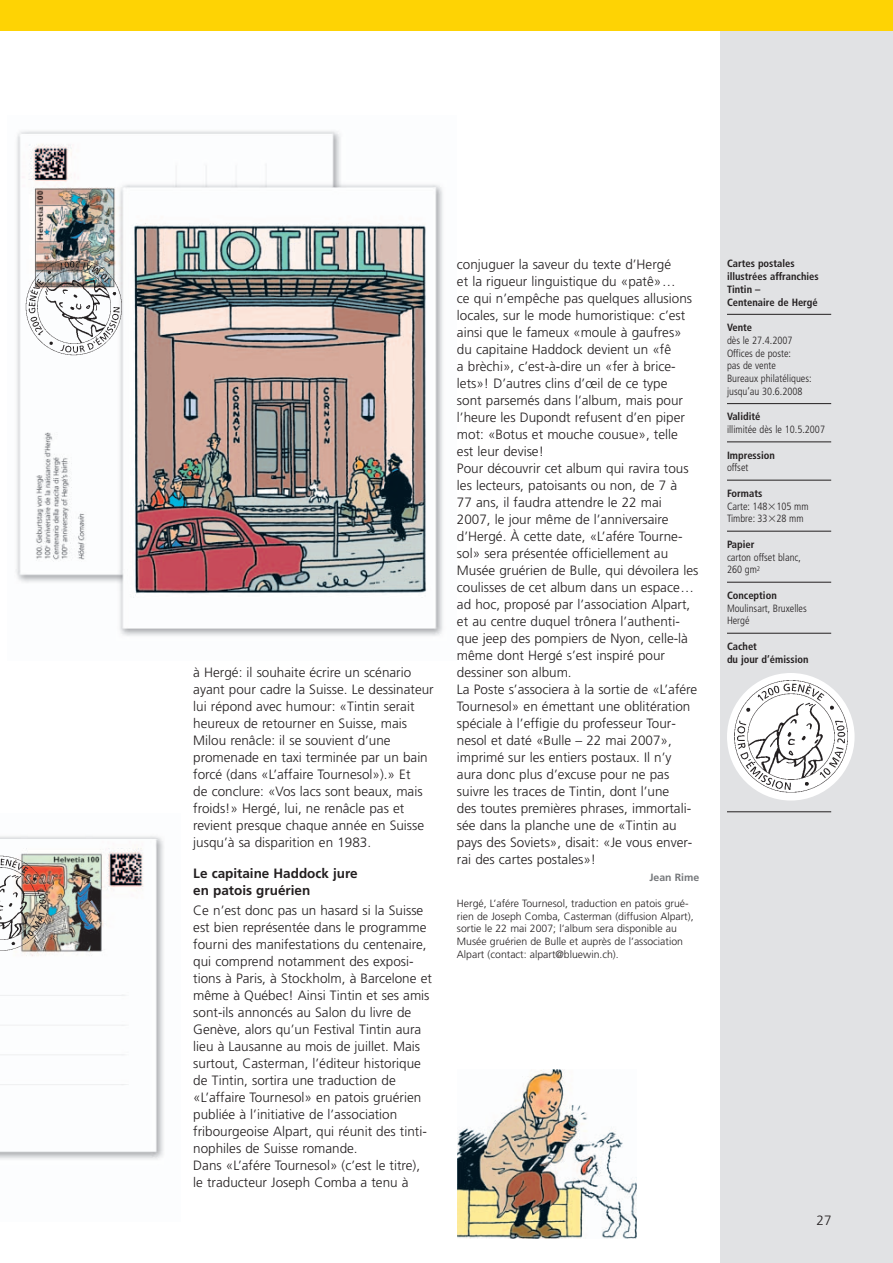
<style>
.page{position:relative;width:893px;height:1263px;background:#fff}
.page>*{position:absolute;margin:0;border:0;box-sizing:border-box;transform-origin:0 0}
.t1{font:300 13.5px/17px "Frutiger";color:#231f20}
.t2{font:700 13.5px/17px "Frutiger";color:#231f20}
.t3{font:300 10.5px/12.8px "Frutiger";color:#231f20}
.t4{font:300 condensed 10.5px/12.8px "Frutiger";color:#231f20}
.t5{font:700 condensed 10.5px/12.8px "Frutiger";color:#231f20}
.t6{font:700 10.5px "Frutiger";color:#76787b}
.s1{font-weight:700}
.s2{font-family:"Mathematical Pi One";font-weight:400;font-stretch:normal}
</style>
<div class="page">
<img style="left:16px;top:131px;width:427px;height:505px">
<div style="left:721px;top:0;width:172px;height:1263px;background:#e1e2e4"></div>
<div style="left:0;top:0;width:893px;height:31px;background:#fed304"></div>
<img style="left:0;top:836px;width:164px;height:324px">
<img style="left:457px;top:1069px;width:179px;height:170px">
<img style="left:0;top:854px;width:49px;height:99px">
<img style="left:25px;top:258px;width:98px;height:98px">
<hr style="left:727px;top:314px;width:104px;height:1px;background:#231f20">
<hr style="left:727px;top:403px;width:104px;height:1px;background:#231f20">
<hr style="left:727px;top:442px;width:104px;height:1px;background:#231f20">
<hr style="left:727px;top:480px;width:104px;height:1px;background:#231f20">
<hr style="left:727px;top:531px;width:104px;height:1px;background:#231f20">
<hr style="left:727px;top:582px;width:104px;height:1px;background:#231f20">
<hr style="left:727px;top:633px;width:104px;height:1px;background:#231f20">
<hr style="left:727px;top:812px;width:104px;height:1px;background:#231f20">
<div style="left:727px;top:673px;width:127px;height:128px;background:#fff;border-radius:50%"></div>
<img style="left:732px;top:678px;width:117px;height:117px">
<p class="t1" style="left:193px;top:665px;width:242px">à Hergé: il souhaite écrire un scénario ayant pour cadre la Suisse. Le dessinateur lui répond avec humour: «Tintin serait heureux de retourner en Suisse, mais Milou renâcle: il se souvient d’une promenade en taxi terminée par un bain forcé (dans «L’affaire Tournesol»).» Et<br>de conclure: «Vos lacs sont beaux, mais froids!» Hergé, lui, ne renâcle pas et revient presque chaque année en Suisse jusqu’à sa disparition en 1983.</p>
<p class="t2" style="left:193px;top:866px;width:166px">Le capitaine Haddock jure en patois gruérien</p>
<p class="t1" style="left:193px;top:903px;width:240px">Ce n’est donc pas un hasard si la Suisse est bien représentée dans le programme fourni des manifestations du centenaire, qui comprend notamment des exposi&shy;tions à Paris, à Stockholm, à Barcelone et même à Québec! Ainsi Tintin et ses amis sont-ils annoncés au Salon du livre de Genève, alors qu’un Festival Tintin aura lieu à Lausanne au mois de juillet. Mais surtout, Casterman, l’éditeur historique de Tintin, sortira une traduction de «L’affaire Tournesol» en patois gruérien publiée à l’initiative de l’association fribourgeoise Alpart, qui réunit des tinti&shy;nophiles de Suisse romande.<br>Dans «L’afére Tournesol» (c’est le titre), le traducteur Joseph Comba a tenu à</p>
<p class="t1" style="left:457px;top:257px;width:243px">conjuguer la saveur du texte d’Hergé<br>et la rigueur linguistique du «patê»…<br>ce qui n’empêche pas quelques allusions locales, sur le mode humoristique: c’est ainsi que le fameux «moule à gaufres» du capitaine Haddock devient un «fê<br>a brèchi», c’est-à-dire un «fer à brice&shy;lets»! D’autres clins d’œil de ce type<br>sont parsemés dans l’album, mais pour l’heure les Dupondt refusent d’en piper mot: «Botus et mouche cousue», telle<br>est leur devise!<br>Pour découvrir cet album qui ravira tous les lecteurs, patoisants ou non, de 7 à<br>77 ans, il faudra attendre le 22 mai 2007, le jour même de l’anniversaire d’Hergé. À cette date, «L’afére Tourne&shy;sol» sera présentée officiellement au Musée gruérien de Bulle, qui dévoilera les coulisses de cet album dans un espace… ad hoc, proposé par l’association Alpart, et au centre duquel trônera l’authenti&shy;que jeep des pompiers de Nyon, celle-là même dont Hergé s’est inspiré pour dessiner son album.<br>La Poste s’associera à la sortie de «L’afére Tournesol» en émettant une oblitération spéciale à l’effigie du professeur Tour&shy;nesol et daté «Bulle – 22 mai 2007», imprimé sur les entiers postaux. Il n’y aura donc plus d’excuse pour ne pas suivre les traces de Tintin, dont l’une<br>des toutes premières phrases, immortali&shy;sée dans la planche une de «Tintin au pays des Soviets», disait: «Je vous enver&shy;rai des cartes postales»!</p>
<p class="t6" style="left:649px;top:873px;width:51px">Jean Rime</p>
<p class="t3" style="left:457px;top:898px;width:238px">Hergé, L’afére Tournesol, traduction en patois grué&shy;rien de Joseph Comba, Casterman (diffusion Alpart), sortie le 22 mai 2007; l’album sera disponible au Musée gruérien de Bulle et auprès de l’association Alpart (contact: alpart@bluewin.ch).</p>
<p class="t5" style="left:727px;top:258px;width:93px">Cartes postales illustrées affranchies<br>Tintin –<br>Centenaire de Hergé</p>
<p class="t5" style="left:727px;top:322px;width:27px">Vente</p>
<p class="t4" style="left:727px;top:335px;width:86px">dès le 27.4.2007<br>Offices de poste:<br>pas de vente<br>Bureaux philatéliques: jusqu’au 30.6.2008</p>
<p class="t5" style="left:727px;top:411px;width:35px">Validité</p>
<p class="t4" style="left:727px;top:424px;width:100px">illimitée dès le 10.5.2007</p>
<p class="t5" style="left:727px;top:449px;width:49px">Impression</p>
<p class="t4" style="left:727px;top:462px;width:23px">offset</p>
<p class="t4" style="left:727px;top:488px;width:83px"><span class="s1">Formats<br></span>Carte: 148<span class="s2">-</span>105 mm<br>Timbre: 33<span class="s2">-</span>28 mm</p>
<p class="t5" style="left:727px;top:539px;width:29px">Papier</p>
<p class="t4" style="left:727px;top:552px;width:75px">carton offset blanc,<br>260 gm<sup>2</sup></p>
<p class="t5" style="left:727px;top:590px;width:51px">Conception</p>
<p class="t4" style="left:727px;top:603px;width:81px">Moulinsart, Bruxelles<br>Hergé</p>
<p class="t5" style="left:727px;top:641px;width:83px">Cachet<br>du jour d’émission</p>
<p class="t1" style="left:816px;top:1213px;width:17px">27</p>
</div>
